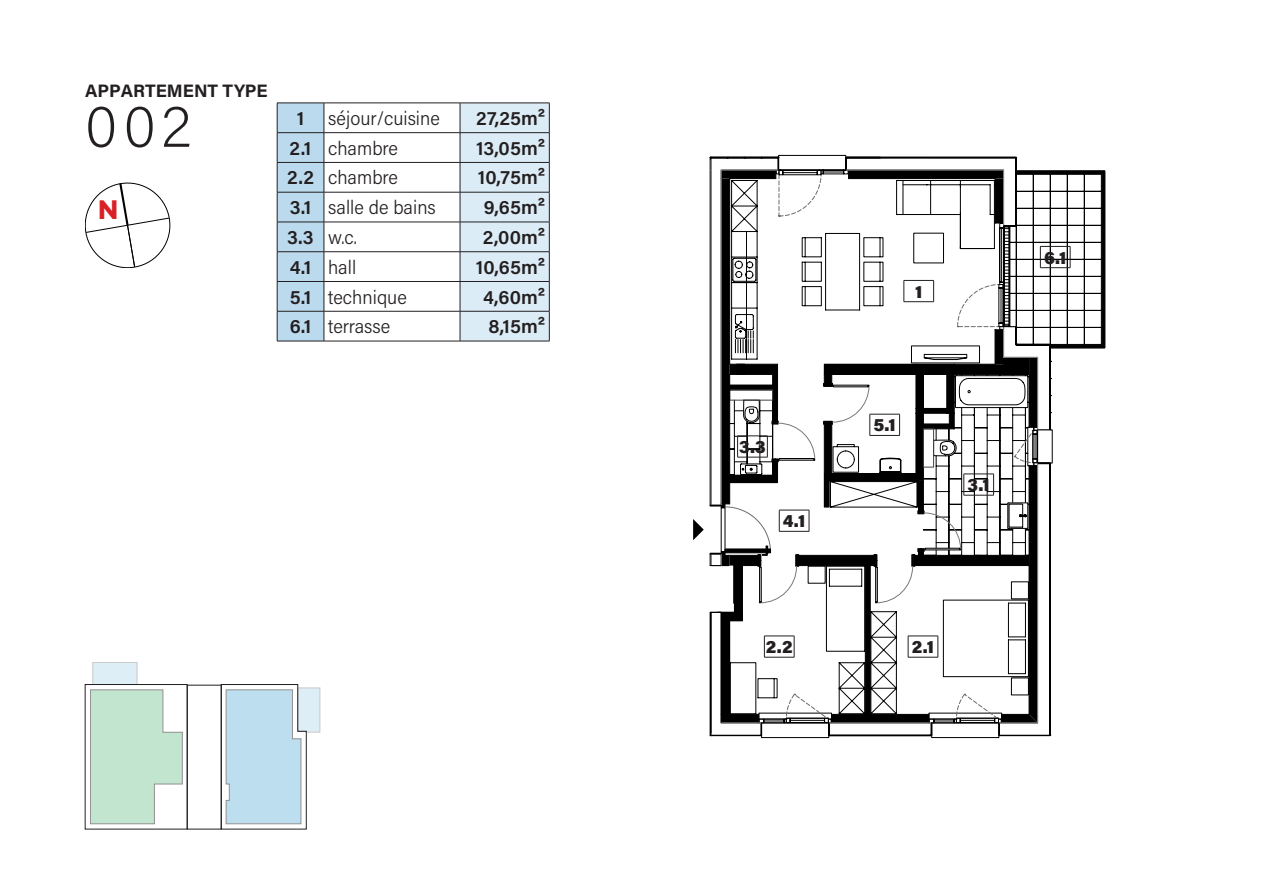
<style>
.page{position:relative;width:1263px;height:893px;background:#fff}
.page>*{position:absolute;margin:0;border:0;box-sizing:border-box;transform-origin:0 0}
.t1{font:200 60px "Acumin Pro";color:#231f20}
.t2{font:800 31.2px "Mr Eaves Mod OT";color:#d92026}
.t3{font:600 19.5px "Acumin Pro";color:#231f20}
.t4{font:300 19.5px "Acumin Pro Semi Cond";color:#231f20}
.t5{font:900 18px "Acumin Pro";color:#231f20}
.t6{font:700 18px "Acumin Pro";color:#231f20}
</style>
<div class="page">
<svg style="left:85px;top:183px;width:85px;height:85px"></svg>
<svg style="left:693px;top:519px;width:11px;height:21px"></svg>
<svg style="left:710px;top:157px;width:395px;height:581px"></svg>
<hr style="left:1040px;top:267px;width:30px;height:1px;background:#231f20">
<hr style="left:324px;top:103px;width:136px;height:1px;background:#231f20">
<hr style="left:324px;top:132px;width:136px;height:1px;background:#231f20">
<hr style="left:324px;top:162px;width:136px;height:1px;background:#231f20">
<hr style="left:324px;top:192px;width:136px;height:1px;background:#231f20">
<hr style="left:324px;top:222px;width:136px;height:1px;background:#231f20">
<hr style="left:324px;top:251px;width:136px;height:1px;background:#231f20">
<svg style="left:277px;top:103px;width:48px;height:238px;background:#b1ccdf"></svg>
<hr style="left:324px;top:281px;width:136px;height:1px;background:#231f20">
<svg style="left:460px;top:103px;width:90px;height:238px;background:#d1e0e9"></svg>
<hr style="left:277px;top:311px;width:47px;height:1px;background:#231f20">
<hr style="left:324px;top:311px;width:136px;height:1px;background:#231f20">
<hr style="left:460px;top:311px;width:89px;height:1px;background:#231f20">
<hr style="left:277px;top:311px;width:1px;height:30px;background:#231f20">
<hr style="left:549px;top:311px;width:1px;height:30px;background:#231f20">
<hr style="left:277px;top:341px;width:47px;height:1px;background:#231f20">
<hr style="left:324px;top:341px;width:136px;height:1px;background:#231f20">
<hr style="left:460px;top:341px;width:89px;height:1px;background:#231f20">
<div style="left:93px;top:662px;width:44px;height:23px;background:#deeef7"></div>
<svg style="left:221px;top:684px;width:99px;height:145px"></svg>
<svg style="left:90px;top:690px;width:93px;height:134px;background:#c8e4d3"></svg>
<div style="left:187px;top:685px;width:34px;height:144px;border:1px solid #231f20"></div>
<p class="t6" style="left:85px;top:78px;width:184px">APPARTEMENT TYPE</p>
<p class="t1" style="left:85px;top:85px;width:108px">002</p>
<p class="t2" style="left:98px;top:193px;width:22px">N</p>
<p class="t3" style="left:297px;top:104px;width:9px">1</p>
<p class="t4" style="left:328px;top:105px;width:113px">séjour/cuisine</p>
<p class="t3" style="left:476px;top:104px;width:70px">27,25m²</p>
<p class="t3" style="left:290px;top:134px;width:23px">2.1</p>
<p class="t4" style="left:328px;top:134px;width:71px">chambre</p>
<p class="t3" style="left:476px;top:134px;width:71px">13,05m²</p>
<p class="t3" style="left:287px;top:164px;width:28px">2.2</p>
<p class="t4" style="left:328px;top:164px;width:71px">chambre</p>
<p class="t3" style="left:478px;top:164px;width:69px">10,75m²</p>
<p class="t3" style="left:290px;top:194px;width:23px">3.1</p>
<p class="t4" style="left:328px;top:194px;width:109px">salle de bains</p>
<p class="t3" style="left:484px;top:194px;width:63px">9,65m²</p>
<p class="t3" style="left:287px;top:224px;width:28px">3.3</p>
<p class="t4" style="left:328px;top:224px;width:30px">w.c.</p>
<p class="t3" style="left:483px;top:224px;width:64px">2,00m²</p>
<p class="t3" style="left:290px;top:253px;width:23px">4.1</p>
<p class="t4" style="left:328px;top:254px;width:30px">hall</p>
<p class="t3" style="left:476px;top:253px;width:71px">10,65m²</p>
<p class="t3" style="left:290px;top:283px;width:23px">5.1</p>
<p class="t4" style="left:328px;top:283px;width:80px">technique</p>
<p class="t3" style="left:483px;top:283px;width:63px">4,60m²</p>
<p class="t3" style="left:290px;top:313px;width:23px">6.1</p>
<p class="t4" style="left:328px;top:313px;width:64px">terrasse</p>
<p class="t3" style="left:488px;top:313px;width:58px">8,15m²</p>
<p class="t5" style="left:915px;top:279px;width:9px">1</p>
<p class="t5" style="left:739px;top:434px;width:28px">3.3</p>
<p class="t5" style="left:783px;top:508px;width:24px">4.1</p>
<p class="t5" style="left:873px;top:412px;width:24px">5.1</p>
<p class="t5" style="left:967px;top:472px;width:24px">3.1</p>
<p class="t5" style="left:766px;top:634px;width:28px">2.2</p>
<p class="t5" style="left:912px;top:634px;width:24px">2.1</p>
<p class="t5" style="left:1044px;top:245px;width:24px">6.1</p>
</div>
